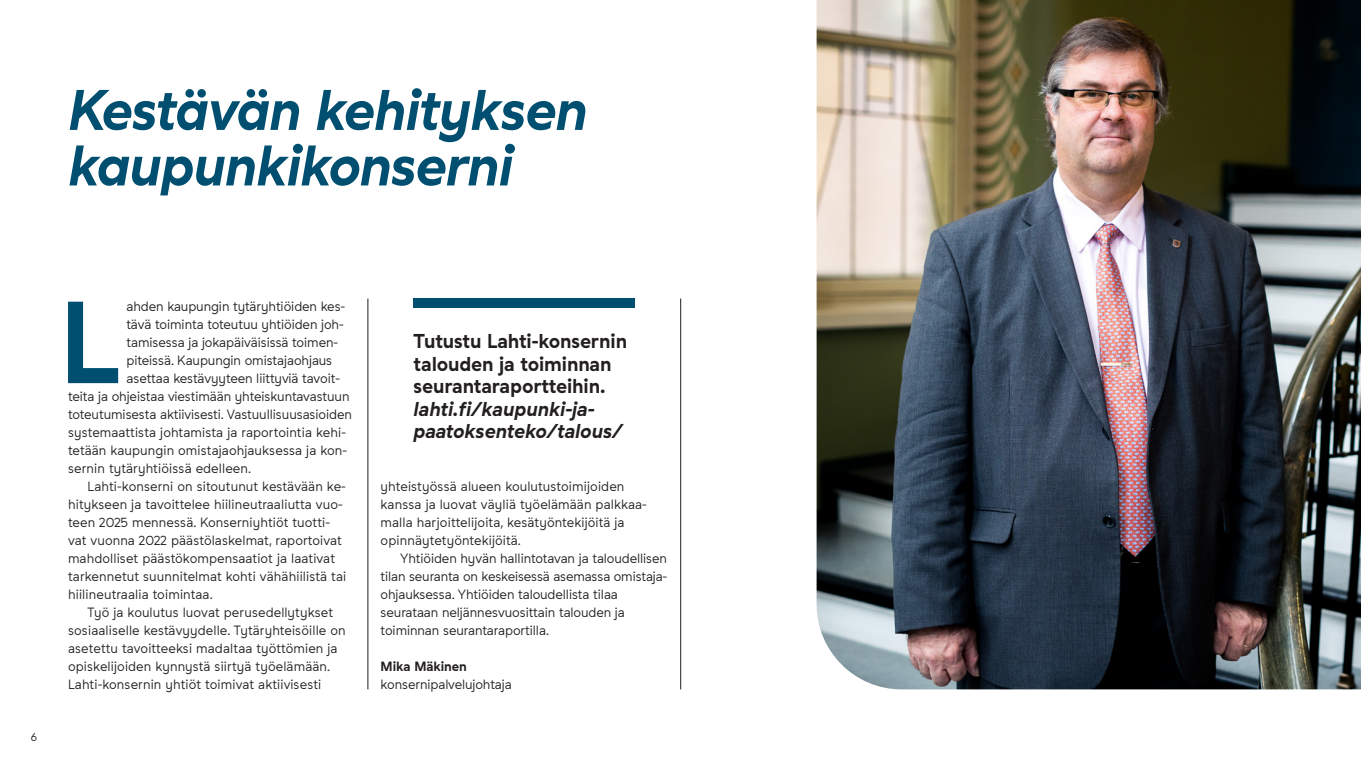
<style>
.page{position:relative;width:1361px;height:766px;background:#fff}
.page>*{position:absolute;margin:0;border:0;box-sizing:border-box;transform-origin:0 0}
.leipis__pieni_anfang{font:700 113.1px "Studio Feixen Sans Lahti";color:#004f70}
.pääotsikko{font:italic 55.5px/55.5px "Studio Feixen Sans Lahti Headline";letter-spacing:-.025em;color:#004f70}
.nosto{font:700 19.5px/22.5px "Studio Feixen Sans Lahti";letter-spacing:-.005em;color:#231f20}
.leipis__sis{font:13.05px/18px "Studio Feixen Sans Lahti";letter-spacing:.01em;color:#231f20}
.leipis__pieni_anfang-2{font:13.05px "Studio Feixen Sans Lahti";letter-spacing:-.005em;color:#231f20}
.leipis{font:13.05px "Studio Feixen Sans Lahti";letter-spacing:-.005em;color:#231f20}
.leipis-2{font:700 13.05px "Studio Feixen Sans Lahti";letter-spacing:-.005em;color:#231f20}
.t1{font:11.25px "Studio Feixen Sans Lahti";color:#231f20}
.s1{font-style:italic}
</style>
<div class="page">
<hr style="left:368px;top:298px;width:1px;height:391px;background:#231f20">
<hr style="left:680px;top:298px;width:1px;height:391px;background:#231f20">
<img style="left:816px;top:0;width:545px;height:689px">
<div style="left:414px;top:298px;width:221px;height:10px;background:#004f70"></div>
<p class="pääotsikko" style="left:68px;top:83px;width:521px">Kestävän kehityksen kaupunkikonserni</p>
<p class="t1" style="left:31px;top:729px;width:8px">6</p>
<p class="leipis__pieni_anfang" style="left:60px;top:274px;width:62px">L</p>
<p class="leipis__pieni_anfang-2" style="left:126px;top:298px;width:220px">ahden kaupungin tytäryhtiöiden kes-</p>
<p class="leipis__pieni_anfang-2" style="left:126px;top:316px;width:219px">tävä toiminta toteutuu yhtiöiden joh-</p>
<p class="leipis__pieni_anfang-2" style="left:126px;top:334px;width:213px">tamisessa ja jokapäiväisissä toimen-</p>
<p class="leipis__pieni_anfang-2" style="left:126px;top:352px;width:207px">piteissä. Kaupungin omistajaohjaus</p>
<p class="leipis__pieni_anfang-2" style="left:126px;top:370px;width:215px">asettaa kestävyyteen liittyviä tavoit-</p>
<p class="leipis__pieni_anfang-2" style="left:68px;top:388px;width:283px">teita ja ohjeistaa viestimään yhteiskuntavastuun</p>
<p class="leipis__pieni_anfang-2" style="left:68px;top:406px;width:285px">toteutumisesta aktiivisesti. Vastuullisuusasioiden</p>
<p class="leipis__pieni_anfang-2" style="left:68px;top:424px;width:279px">systemaattista johtamista ja raportointia kehi-</p>
<p class="leipis__pieni_anfang-2" style="left:68px;top:442px;width:281px">tetään kaupungin omistajaohjauksessa ja kon-</p>
<p class="leipis__pieni_anfang-2" style="left:68px;top:460px;width:185px">sernin tytäryhtiöissä edelleen.</p>
<p class="leipis__sis" style="left:68px;top:477px;width:280px;text-indent:20px">Lahti-konserni on sitoutunut kestävään ke&shy;hitykseen ja tavoittelee hiilineutraaliutta vuo&shy;teen 2025 mennessä. Konserniyhtiöt tuotti&shy;vat vuonna 2022 päästölaskelmat, raportoivat mahdolliset päästökompensaatiot ja laativat tarkennetut suunnitelmat kohti vähähiilistä tai hiilineutraalia toimintaa.</p>
<p class="leipis__sis" style="left:68px;top:603px;width:279px;text-indent:20px">Työ ja koulutus luovat perusedellytykset sosiaaliselle kestävyydelle. Tytäryhteisöille on asetettu tavoitteeksi madaltaa työttömien ja opiskelijoiden kynnystä siirtyä työelämään.<br>Lahti-konsernin yhtiöt toimivat aktiivisesti</p>
<p class="nosto" style="left:414px;top:330px;width:215px">Tutustu Lahti-konsernin talouden ja toiminnan seurantaraportteihin. <span class="s1">lahti.fi/kaupunki-ja&shy;paatoksenteko/talous/</span></p>
<p class="leipis__sis" style="left:381px;top:477px;width:268px">yhteistyössä alueen koulutustoimijoiden kanssa ja luovat väyliä työelämään palkkaa&shy;malla harjoittelijoita, kesätyöntekijöitä ja opinnäytetyöntekijöitä.</p>
<p class="leipis__sis" style="left:381px;top:549px;width:288px;text-indent:20px">Yhtiöiden hyvän hallintotavan ja taloudellisen tilan seuranta on keskeisessä asemassa omistaja&shy;ohjauksessa. Yhtiöiden taloudellista tilaa seurataan neljännesvuosittain talouden ja toiminnan seurantaraportilla.</p>
<p class="leipis-2" style="left:381px;top:658px;width:88px">Mika Mäkinen</p>
<p class="leipis" style="left:381px;top:676px;width:133px">konsernipalvelujohtaja</p>
</div>
